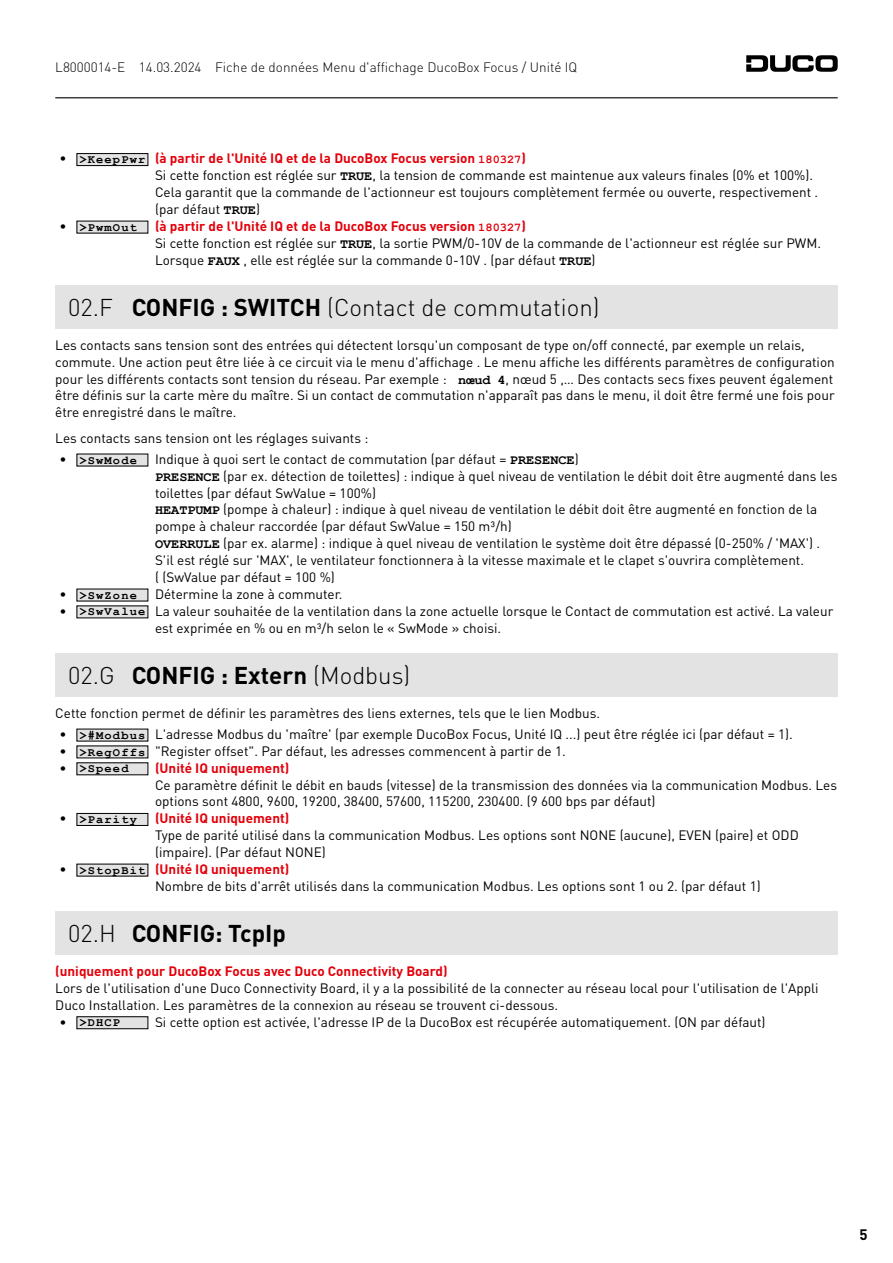
<style>
.page{position:relative;width:893px;height:1263px;background:#fff}
.page>*{position:absolute;margin:0;border:0;box-sizing:border-box;transform-origin:0 0}
.t1{font:700 24px "DINOT";color:#000}
.t2{font:300 24px "DINOT";color:#000}
.t3{font:700 15px "DINOT";color:#000}
.t4{font:13.5px/16.8px "DINOT";color:#000}
.t5{font:700 13.5px "DINOT";color:#e3000b}
.t6{font:300 13.5px "DINOT";color:#000}
.t7{font:700 12px "Courier New";letter-spacing:.1em;color:#000}
.s1{font-family:"Courier New";font-weight:700;font-size:12px}
.s2{font-weight:700;color:#e3000b}
.s3{font-family:"Courier New";font-weight:700;font-size:12px;color:#e3000b}
.s4{font-family:"Courier New";font-weight:700}
.s5{font-family:"DINOT";font-weight:400;font-size:13.5px}
.s6{font-weight:700}
.s7{font-weight:300}
</style>
<div class="page">
<svg style="left:746px;top:55px;width:92px;height:17px"></svg>
<hr style="left:55px;top:97px;width:783px;height:1px;background:#000">
<div style="left:55px;top:285px;width:783px;height:44px;background:#e3e3e3"></div>
<div style="left:55px;top:653px;width:783px;height:44px;background:#e3e3e3"></div>
<div style="left:55px;top:911px;width:783px;height:44px;background:#e3e3e3"></div>
<div style="left:77px;top:154px;width:71px;height:12px;background:#e3e3e3"></div>
<div style="left:77px;top:153px;width:71px;height:13px;border:1px solid #000"></div>
<div style="left:77px;top:221px;width:71px;height:12px;background:#e3e3e3"></div>
<div style="left:77px;top:454px;width:71px;height:12px;background:#e3e3e3"></div>
<div style="left:77px;top:589px;width:71px;height:12px;background:#e3e3e3"></div>
<div style="left:77px;top:606px;width:71px;height:12px;background:#e3e3e3"></div>
<div style="left:77px;top:729px;width:71px;height:12px;background:#e3e3e3"></div>
<div style="left:77px;top:746px;width:71px;height:12px;background:#e3e3e3"></div>
<div style="left:77px;top:763px;width:71px;height:12px;background:#e3e3e3"></div>
<div style="left:77px;top:813px;width:71px;height:12px;background:#e3e3e3"></div>
<div style="left:77px;top:813px;width:71px;height:13px;border:1px solid #000"></div>
<div style="left:77px;top:864px;width:71px;height:12px;background:#e3e3e3"></div>
<div style="left:77px;top:1017px;width:71px;height:12px;background:#e3e3e3"></div>
<div style="left:77px;top:1016px;width:71px;height:13px;border:1px solid #000"></div>
<p class="t6" style="left:55px;top:58px;width:524px">L8000014-E 14.03.2024 Fiche de données Menu d'affichage DucoBox Focus / Unité IQ</p>
<p class="t4" style="left:155px;top:150px;width:665px;text-indent:-96px">• <span class="s1">&gt;KeepPwr</span> <span class="s2">(à partir de l'Unité IQ et de la DucoBox Focus version</span> <span class="s3">180327</span><span class="s2">)<br></span>Si cette fonction est réglée sur <span class="s4">TRUE</span>, la tension de commande est maintenue aux valeurs finales (0% et 100%).<br>Cela garantit que la commande de l'actionneur est toujours complètement fermée ou ouverte, respectivement . (par défaut <span class="s4">TRUE</span>)</p>
<p class="t7" style="left:60px;top:219px;width:79px"><span class="s5">•</span> &gt;PwmOut</p>
<p class="t4" style="left:155px;top:217px;width:668px"><span class="s2">(à partir de l'Unité IQ et de la DucoBox Focus version</span> <span class="s3">180327</span><span class="s2">)<br></span>Si cette fonction est réglée sur <span class="s4">TRUE</span>, la sortie PWM/0-10V de la commande de l'actionneur est réglée sur PWM.<br>Lorsque <span class="s4">FAUX</span> , elle est réglée sur la commande 0-10V . (par défaut <span class="s4">TRUE</span>)</p>
<h1 class="t2" style="left:68px;top:291px;width:533px">02.F <span class="s6">CONFIG : SWITCH</span> (Contact de commutation)</h1>
<p class="t4" style="left:55px;top:336px;width:781px">Les contacts sans tension sont des entrées qui détectent lorsqu'un composant de type on/off connecté, par exemple un relais, commute. Une action peut être liée à ce circuit via le menu d'affichage . Le menu affiche les différents paramètres de configuration pour les différents contacts sont tension du réseau. Par exemple : <span class="s4">nœud 4</span>, nœud 5 ,… Des contacts secs fixes peuvent également être définis sur la carte mère du maître. Si un contact de commutation n'apparaît pas dans le menu, il doit être fermé une fois pour être enregistré dans le maître.</p>
<p class="t4" style="left:55px;top:429px;width:315px">Les contacts sans tension ont les réglages suivants :</p>
<p class="t7" style="left:60px;top:452px;width:79px"><span class="s5">•</span> &gt;SwMode</p>
<p class="t4" style="left:155px;top:450px;width:684px">Indique à quoi sert le contact de commutation (par défaut = <span class="s4">PRESENCE</span>)<br><span class="s4">PRESENCE</span> (par ex. détection de toilettes) : indique à quel niveau de ventilation le débit doit être augmenté dans les toilettes (par défaut SwValue = 100%)<br><span class="s4">HEATPUMP</span> (pompe à chaleur) : indique à quel niveau de ventilation le débit doit être augmenté en fonction de la pompe à chaleur raccordée (par défaut SwValue = 150 m³/h)<br><span class="s4">OVERRULE</span> (par ex. alarme) : indique à quel niveau de ventilation le système doit être dépassé (0-250% / 'MAX') .<br>S'il est réglé sur 'MAX', le ventilateur fonctionnera à la vitesse maximale et le clapet s'ouvrira complètement.<br>( (SwValue par défaut = 100 %)</p>
<p class="t7" style="left:60px;top:587px;width:79px"><span class="s5">•</span> &gt;SwZone</p>
<p class="t4" style="left:155px;top:585px;width:189px">Détermine la zone à commuter.</p>
<p class="t4" style="left:155px;top:602px;width:680px;text-indent:-96px">• <span class="s1">&gt;SwValue</span> La valeur souhaitée de la ventilation dans la zone actuelle lorsque le Contact de commutation est activé. La valeur est exprimée en % ou en m3/h selon le « SwMode » choisi.</p>
<h1 class="t1" style="left:68px;top:659px;width:344px"><span class="s7">02.G</span> CONFIG : Extern <span class="s7">(Modbus)</span></h1>
<p class="t4" style="left:55px;top:704px;width:546px">Cette fonction permet de définir les paramètres des liens externes, tels que le lien Modbus.</p>
<p class="t4" style="left:60px;top:725px;width:735px">• <span class="s1">&gt;#Modbus</span> L'adresse Modbus du 'maître' (par exemple DucoBox Focus, Unité IQ ...) peut être réglée ici (par défaut = 1).</p>
<p class="t4" style="left:60px;top:742px;width:508px">• <span class="s1">&gt;RegOffs</span> "Register offset". Par défaut, les adresses commencent à partir de 1.</p>
<p class="t7" style="left:60px;top:761px;width:71px"><span class="s5">•</span> &gt;Speed</p>
<p class="t5" style="left:155px;top:758px;width:136px">(Unité IQ uniquement)</p>
<p class="t4" style="left:155px;top:776px;width:683px">Ce paramètre définit le débit en bauds (vitesse) de la transmission des données via la communication Modbus. Les options sont 4800, 9600, 19200, 38400, 57600, 115200, 230400. (9 600 bps par défaut)</p>
<p class="t7" style="left:60px;top:812px;width:79px"><span class="s5">•</span> &gt;Parity</p>
<p class="t5" style="left:155px;top:809px;width:136px">(Unité IQ uniquement)</p>
<p class="t4" style="left:155px;top:826px;width:645px">Type de parité utilisé dans la communication Modbus. Les options sont NONE (aucune), EVEN (paire) et ODD (impaire). (Par défaut NONE)</p>
<p class="t4" style="left:155px;top:860px;width:607px;text-indent:-96px">• <span class="s1">&gt;StopBit</span> <span class="s2">(Unité IQ uniquement)<br></span>Nombre de bits d'arrêt utilisés dans la communication Modbus. Les options sont 1 ou 2. (par défaut 1)</p>
<h1 class="t1" style="left:68px;top:917px;width:219px"><span class="s7">02.H</span> CONFIG: TcpIp</h1>
<p class="t5" style="left:55px;top:962px;width:394px">(uniquement pour DucoBox Focus avec Duco Connectivity Board)</p>
<p class="t4" style="left:55px;top:979px;width:765px">Lors de l'utilisation d'une Duco Connectivity Board, il y a la possibilité de la connecter au réseau local pour l'utilisation de l'Appli<br>Duco Installation. Les paramètres de la connexion au réseau se trouvent ci-dessous.</p>
<p class="t7" style="left:60px;top:1015px;width:62px"><span class="s5">•</span> &gt;DHCP</p>
<p class="t4" style="left:155px;top:1013px;width:612px">Si cette option est activée, l'adresse IP de la DucoBox est récupérée automatiquement. (ON par défaut)</p>
<p class="t3" style="left:859px;top:1224px;width:10px">5</p>
</div>
